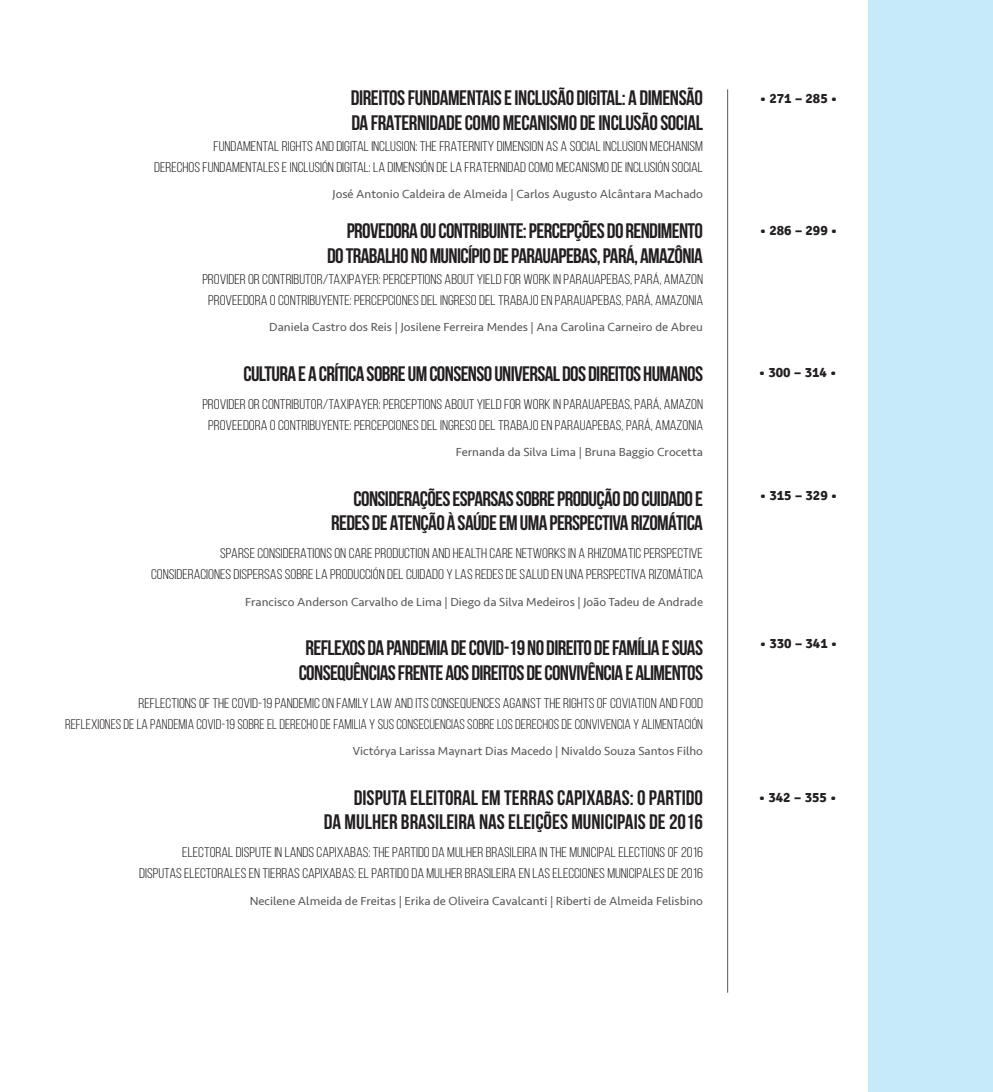
<style>
.page{position:relative;width:993px;height:1092px;background:#fff}
.page>*{position:absolute;margin:0;border:0;box-sizing:border-box;transform-origin:0 0}
.t1{font:700 21px/24.5px "Bebas Neue";letter-spacing:-.03em;color:#231f20;text-align:right}
.t2{font:700 21px/24.5px "Bebas Neue";color:#231f20;text-align:right}
.t3{font:14px/21px "Bebas Neue";color:#231f20;text-align:right;scale:1.1 1}
.t4{font:700 14px "Signika";color:#231f20}
.t5{font:12.25px "Seravek";color:#57585a}
</style>
<div class="page">
<hr style="left:727px;top:89px;width:1px;height:903px;background:#57585a">
<div style="left:868px;top:0;width:124px;height:1091px;background:#c6eafa"></div>
<h1 class="t1" style="left:350px;top:85px;width:353px;text-align:left">DIREITOS FUNDAMENTAIS E INCLUSÃO DIGITAL: A DIMENSÃO<br>DA FRATERNIDADE COMO MECANISMO DE INCLUSÃO SOCIAL</h1>
<p class="t3" style="left:154px;top:135px;width:500px">FUNDAMENTAL RIGHTS AND DIGITAL INCLUSION: THE FRATERNITY DIMENSION AS A SOCIAL INCLUSION MECHANISM<br>DERECHOS FUNDAMENTALES E INCLUSIÓN DIGITAL: LA DIMENSIÓN DE LA FRATERNIDAD COMO MECANISMO DE INCLUSIÓN SOCIAL</p>
<p class="t5" style="left:332px;top:184px;width:372px">José Antonio Caldeira de Almeida | Carlos Augusto Alcântara Machado</p>
<h1 class="t1" style="left:327px;top:218px;width:377px">PROVEDORA OU CONTRIBUINTE: PERCEPÇÕES DO RENDIMENTO<br>DO TRABALHO NO MUNICÍPIO DE PARAUAPEBAS, PARÁ, AMAZÔNIA</h1>
<p class="t3" style="left:202px;top:268px;width:456px;text-align:center">PROVIDER OR CONTRIBUTOR/TAXIPAYER: PERCEPTIONS ABOUT YIELD FOR WORK IN PARAUAPEBAS, PARÁ, AMAZON<br>PROVEEDORA O CONTRIBUYENTE: PERCEPCIONES DEL INGRESO DEL TRABAJO EN PARAUAPEBAS, PARÁ, AMAZONIA</p>
<p class="t5" style="left:269px;top:317px;width:435px">Daniela Castro dos Reis | Josilene Ferreira Mendes | Ana Carolina Carneiro de Abreu</p>
<h1 class="t1" style="left:243px;top:361px;width:461px">CULTURA E A CRÍTICA SOBRE UM CONSENSO UNIVERSAL DOS DIREITOS HUMANOS</h1>
<p class="t3" style="left:202px;top:393px;width:456px;text-align:center">PROVIDER OR CONTRIBUTOR/TAXIPAYER: PERCEPTIONS ABOUT YIELD FOR WORK IN PARAUAPEBAS, PARÁ, AMAZON<br>PROVEEDORA O CONTRIBUYENTE: PERCEPCIONES DEL INGRESO DEL TRABAJO EN PARAUAPEBAS, PARÁ, AMAZONIA</p>
<p class="t5" style="left:455px;top:442px;width:249px">Fernanda da Silva Lima | Bruna Baggio Crocetta</p>
<h1 class="t1" style="left:331px;top:486px;width:373px">CONSIDERAÇÕES ESPARSAS SOBRE PRODUÇÃO DO CUIDADO E<br>REDES DE ATENÇÃO À SAÚDE EM UMA PERSPECTIVA RIZOMÁTICA</h1>
<p class="t3" style="left:151px;top:543px;width:503px">SPARSE CONSIDERATIONS ON CARE PRODUCTION AND HEALTH CARE NETWORKS IN A RHIZOMATIC PERSPECTIVE<br>CONSIDERACIONES DISPERSAS SOBRE LA PRODUCCIÓN DEL CUIDADO Y LAS REDES DE SALUD EN UNA PERSPECTIVA RIZOMÁTICA</p>
<p class="t5" style="left:245px;top:592px;width:459px">Francisco Anderson Carvalho de Lima | Diego da Silva Medeiros | João Tadeu de Andrade</p>
<h1 class="t1" style="left:298px;top:635px;width:406px;text-align:center">REFLEXOS DA PANDEMIA DE COVID-19 NO DIREITO DE FAMÍLIA E SUAS<br>CONSEQUÊNCIAS FRENTE AOS DIREITOS DE CONVIVÊNCIA E ALIMENTOS</h1>
<p class="t3" style="left:65px;top:692px;width:581px">REFLECTIONS OF THE COVID-19 PANDEMIC ON FAMILY LAW AND ITS CONSEQUENCES AGAINST THE RIGHTS OF COVIATION AND FOOD<br>REFLEXIONES DE LA PANDEMIA COVID-19 SOBRE EL DERECHO DE FAMILIA Y SUS CONSECUENCIAS SOBRE LOS DERECHOS DE CONVIVENCIA Y ALIMENTACIÓN</p>
<p class="t5" style="left:353px;top:741px;width:351px">Victórya Larissa Maynart Dias Macedo | Nivaldo Souza Santos Filho</p>
<h1 class="t2" style="left:324px;top:785px;width:380px">DISPUTA ELEITORAL EM TERRAS CAPIXABAS: O PARTIDO<br>DA MULHER BRASILEIRA NAS ELEIÇÕES MUNICIPAIS DE 2016</h1>
<p class="t3" style="left:139px;top:841px;width:514px">ELECTORAL DISPUTE IN LANDS CAPIXABAS: THE PARTIDO DA MULHER BRASILEIRA IN THE MUNICIPAL ELECTIONS OF 2016<br>DISPUTAS ELECTORALES EN TIERRAS CAPIXABAS: EL PARTIDO DA MULHER BRASILEIRA EN LAS ELECCIONES MUNICIPALES DE 2016</p>
<p class="t5" style="left:250px;top:891px;width:454px">Necilene Almeida de Freitas | Erika de Oliveira Cavalcanti | Riberti de Almeida Felisbino</p>
<p class="t4" style="left:759px;top:89px;width:79px">• 271 – 285 •</p>
<p class="t4" style="left:759px;top:221px;width:79px">• 286 – 299 •</p>
<p class="t4" style="left:758px;top:364px;width:79px">• 300 – 314 •</p>
<p class="t4" style="left:759px;top:487px;width:79px">• 315 – 329 •</p>
<p class="t4" style="left:759px;top:634px;width:79px">• 330 – 341 •</p>
<p class="t4" style="left:758px;top:789px;width:79px">• 342 – 355 •</p>
</div>
